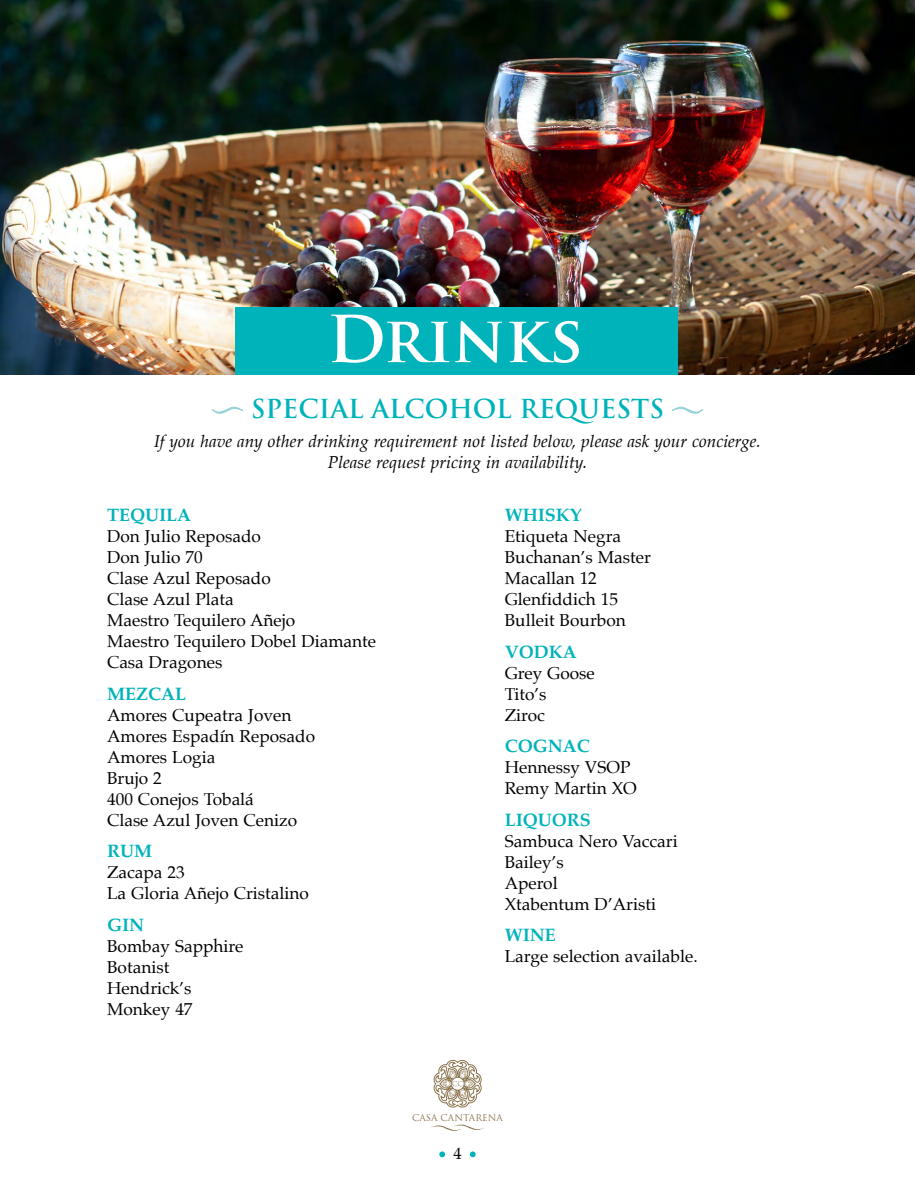
<style>
.page{position:relative;width:915px;height:1191px;background:#fff}
.page>*{position:absolute;margin:0;border:0;box-sizing:border-box;transform-origin:0 0}
.t1{font:700 63px "Trajan Pro";color:#fff}
.t2{font:700 25.5px "Trajan Pro";color:#00b3ba}
.t3{font:700 18px "Palatino";color:#00b3ba}
.t4{font:17.25px/21px "Palatino";color:#000}
.t5{font:italic 17.25px/21px "Palatino";color:#000;text-align:center}
.t6{font:16.5px "Palatino";color:#000}
.t7{font:9.15px "Trajan Pro";color:#8a724b}
</style>
<div class="page">
<svg style="left:439px;top:1151px;width:6px;height:6px"></svg>
<svg style="left:469px;top:1151px;width:6px;height:6px"></svg>
<svg style="left:431px;top:1124px;width:53px;height:7px"></svg>
<svg style="left:433px;top:1060px;width:48px;height:47px"></svg>
<img style="left:0;top:0;width:914px;height:374px">
<svg style="left:212px;top:406px;width:31px;height:8px"></svg>
<svg style="left:672px;top:406px;width:31px;height:8px"></svg>
<div style="left:235px;top:307px;width:442px;height:67px;background:#00b3ba"></div>
<h1 class="t1" style="left:327px;top:300px;width:257px">Drinks</h1>
<h2 class="t2" style="left:251px;top:393px;width:415px">SPECIAL ALCOHOL REQUESTS</h2>
<p class="t5" style="left:154px;top:431px;width:608px">If you have any other drinking requirement not listed below, please ask your concierge.<br>Please request pricing in availability.</p>
<p class="t3" style="left:504px;top:499px;width:79px">WHISKY</p>
<p class="t4" style="left:504px;top:525px;width:147px">Etiqueta Negra<br>Buchanan’s Master<br>Macallan 12<br>Glenfiddich 15<br>Bulleit Bourbon</p>
<p class="t3" style="left:504px;top:636px;width:73px">VODKA</p>
<p class="t4" style="left:504px;top:662px;width:92px">Grey Goose<br>Tito’s<br>Ziroc</p>
<p class="t3" style="left:504px;top:730px;width:86px">COGNAC</p>
<p class="t4" style="left:504px;top:756px;width:134px">Hennessy VSOP<br>Remy Martin XO</p>
<p class="t3" style="left:504px;top:804px;width:87px">LIQUORS</p>
<p class="t4" style="left:504px;top:830px;width:174px">Sambuca Nero Vaccari<br>Bailey’s<br>Aperol<br>Xtabentum D’Aristi</p>
<p class="t3" style="left:504px;top:919px;width:52px">WINE</p>
<p class="t4" style="left:504px;top:945px;width:194px">Large selection available.</p>
<p class="t3" style="left:107px;top:499px;width:86px">TEQUILA</p>
<p class="t4" style="left:107px;top:525px;width:270px">Don Julio Reposado<br>Don Julio 70<br>Clase Azul Reposado<br>Clase Azul Plata<br>Maestro Tequilero Añejo<br>Maestro Tequilero Dobel Diamante<br>Casa Dragones</p>
<p class="t3" style="left:107px;top:678px;width:81px">MEZCAL</p>
<p class="t4" style="left:107px;top:704px;width:209px">Amores Cupeatra Joven<br>Amores Espadín Reposado<br>Amores Logia<br>Brujo 2<br>400 Conejos Tobalá<br>Clase Azul Joven Cenizo</p>
<p class="t3" style="left:107px;top:835px;width:46px">RUM</p>
<p class="t4" style="left:107px;top:861px;width:203px">Zacapa 23<br>La Gloria Añejo Cristalino</p>
<p class="t3" style="left:107px;top:909px;width:38px">GIN</p>
<p class="t4" style="left:107px;top:935px;width:138px">Bombay Sapphire<br>Botanist<br>Hendrick’s<br>Monkey 47</p>
<p class="t7" style="left:412px;top:1112px;width:92px">CASA CANTARENA</p>
<p class="t6" style="left:453px;top:1140px;width:10px">4</p>
</div>
